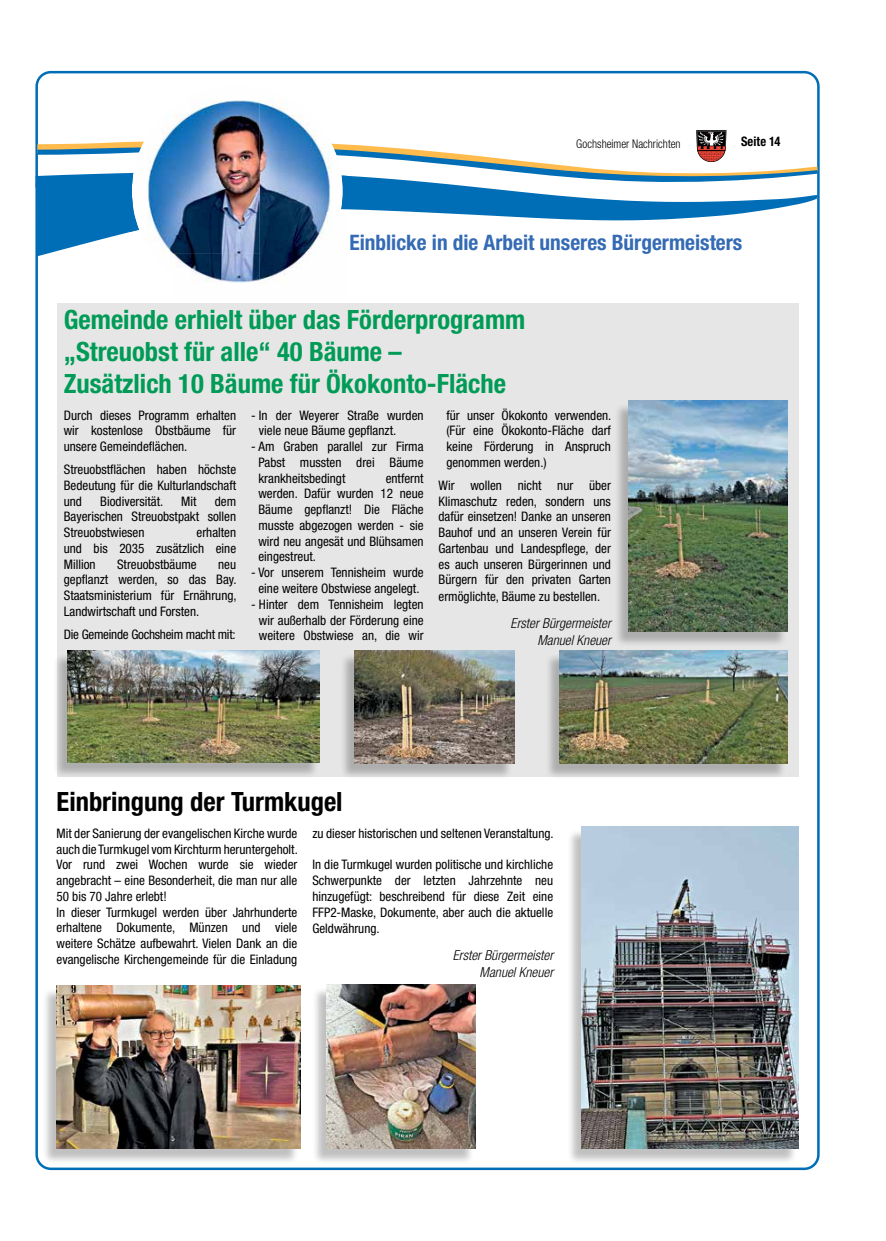
<style>
.page{position:relative;width:886px;height:1241px;background:#fff}
.page>*{position:absolute;margin:0;border:0;box-sizing:border-box;transform-origin:0 0}
.t1{font:700 condensed 26.5px/31.9px "Helvetica Neue LT Std";color:#009b57}
.t2{font:700 condensed 26.5px "Helvetica Neue LT Std";color:#000}
.t3{font:700 condensed 21.38px "Helvetica Neue LT Std";color:#346bb4}
.t4{font:italic 300 condensed 13.75px/16.5px "Helvetica Neue LT Std";color:#000;text-align:right}
.t5{font:condensed 13.12px/15.8px "Helvetica Neue LT Std";color:#000;text-align:justify}
.t6{font:condensed 13.12px "Helvetica Neue LT Std";letter-spacing:-.02em;color:#000}
.t7{font:700 condensed 13.12px "Helvetica Neue LT Std";letter-spacing:.005em;color:#000;scale:.95 1}
.t8{font:300 condensed 12px "Helvetica Neue LT Std";color:#000;scale:.95 1}
</style>
<div class="page">
<svg style="left:35px;top:172px;width:782px;height:84px"></svg>
<img style="left:130px;top:232px;width:23px;height:24px">
<img style="left:340px;top:209px;width:6px;height:47px">
<img style="left:130px;top:182px;width:4px;height:50px">
<img style="left:343px;top:182px;width:3px;height:27px">
<img style="left:134px;top:100px;width:125px;height:154px">
<img style="left:259px;top:100px;width:84px;height:112px">
<img style="left:259px;top:212px;width:81px;height:71px">
<img style="left:153px;top:253px;width:107px;height:30px">
<svg style="left:38px;top:130px;width:779px;height:52px"></svg>
<div style="left:57px;top:303px;width:741px;height:473px;background:#e6e6e6"></div>
<div style="left:52px;top:653px;width:266px;height:125px;background:#000;opacity:.25"></div>
<img style="left:67px;top:650px;width:253px;height:112px">
<div style="left:340px;top:653px;width:173px;height:127px;background:#000;opacity:.25"></div>
<img style="left:355px;top:650px;width:159px;height:113px">
<div style="left:544px;top:653px;width:243px;height:127px;background:#000;opacity:.25"></div>
<img style="left:559px;top:650px;width:229px;height:113px">
<div style="left:614px;top:402px;width:173px;height:245px;background:#000;opacity:.25"></div>
<img style="left:629px;top:400px;width:159px;height:231px">
<div style="left:42px;top:987px;width:257px;height:177px;background:#000;opacity:.25"></div>
<img style="left:57px;top:985px;width:243px;height:163px">
<div style="left:566px;top:828px;width:231px;height:336px;background:#000;opacity:.25"></div>
<img style="left:581px;top:826px;width:217px;height:322px">
<div style="left:311px;top:986px;width:163px;height:178px;background:#000;opacity:.25"></div>
<img style="left:326px;top:984px;width:149px;height:164px">
<p class="t8" style="left:576px;top:136px;width:111px">Gochsheimer Nachrichten</p>
<p class="t7" style="left:741px;top:134px;width:43px">Seite 14</p>
<h2 class="t3" style="left:349px;top:229px;width:394px">Einblicke in die Arbeit unseres Bürgermeisters</h2>
<h1 class="t1" style="left:64px;top:304px;width:463px">Gemeinde erhielt über das Förderprogramm „Streuobst für alle“ 40 Bäume –<br>Zusätzlich 10 Bäume für Ökokonto-Fläche</h1>
<p class="t5" style="left:64px;top:407px;width:174px">Durch dieses Programm erhalten wir kostenlose Obstbäume für unsere Gemeindeflächen.</p>
<p class="t5" style="left:64px;top:461px;width:174px">Streuobstflächen haben höchste Bedeutung für die Kulturlandschaft und</p>
<p class="t5" style="left:446px;top:407px;width:167px">für unser Ökokonto verwenden. (Für eine Ökokonto-Fläche darf keine Förderung in Anspruch genommen werden.)</p>
<p class="t5" style="left:438px;top:477px;width:174px">Wir wollen nicht nur über Klimaschutz reden, sondern uns dafür einsetzen! Danke an unseren Bauhof und an unseren Verein für Gartenbau und Landespflege, der es auch unseren Bürgerinnen und Bürgern für den privaten Garten ermöglichte, Bäume zu bestellen.</p>
<p class="t4" style="left:511px;top:615px;width:102px">Erster Bürgermeister<br>Manuel Kneuer</p>
<p class="t5" style="left:259px;top:407px;width:166px;text-indent:-8px">- In der Weyerer Straße wurden viele neue Bäume gepflanzt.</p>
<p class="t5" style="left:258px;top:438px;width:167px;text-indent:-7px">- Am Graben parallel zur Firma Pabst mussten drei Bäume krankheitsbedingt</p>
<p class="t5" style="left:258px;top:470px;width:167px;text-indent:127px">entfernt werden. Dafür wurden 12 neue Bäume gepflanzt! Die Fläche musste abgezogen werden - sie wird neu angesät und Blühsamen eingestreut.</p>
<p class="t5" style="left:251px;top:564px;width:174px;text-align:center">- Vor unserem Tennisheim wurde eine weitere Obstwiese angelegt.</p>
<p class="t5" style="left:251px;top:596px;width:174px;text-align:center">- Hinter dem Tennisheim legten wir außerhalb der Förderung eine weitere Obstwiese an, die wir</p>
<p class="t5" style="left:100px;top:493px;width:65px">Biodiversität.</p>
<p class="t5" style="left:181px;top:493px;width:17px">Mit</p>
<p class="t5" style="left:64px;top:493px;width:174px;text-indent:151px">dem Bayerischen Streuobstpakt sollen Streuobstwiesen</p>
<p class="t5" style="left:64px;top:524px;width:174px;text-indent:133px">erhalten und bis 2035 zusätzlich eine Million</p>
<p class="t5" style="left:117px;top:556px;width:81px">Streuobstbäume</p>
<p class="t5" style="left:64px;top:556px;width:174px;text-indent:154px">neu gepflanzt werden, so das Bay.<br>Staatsministerium für Ernährung, Landwirtschaft und Forsten.</p>
<p class="t6" style="left:64px;top:626px;width:173px">Die Gemeinde Gochsheim macht mit:</p>
<h1 class="t2" style="left:57px;top:785px;width:288px">Einbringung der Turmkugel</h1>
<p class="t5" style="left:57px;top:825px;width:243px;text-align:left">Mit der Sanierung der evangelischen Kirche wurde auch die Turmkugel vom Kirchturm heruntergeholt.<br>Vor rund zwei Wochen wurde sie wieder angebracht – eine Besonderheit, die man nur alle 50 bis 70 Jahre erlebt!<br>In dieser Turmkugel werden über Jahrhunderte erhaltene Dokumente, Münzen und viele weitere Schätze aufbewahrt. Vielen Dank an die evangelische Kirchengemeinde für die Einladung</p>
<p class="t5" style="left:312px;top:825px;width:243px">zu dieser historischen und seltenen Veranstaltung.</p>
<p class="t5" style="left:312px;top:856px;width:242px">In die Turmkugel wurden politische und kirchliche Schwerpunkte der letzten Jahrzehnte neu hinzugefügt: beschreibend für diese Zeit eine FFP2-Maske, Dokumente, aber auch die aktuelle Geldwährung.</p>
<p class="t4" style="left:453px;top:947px;width:102px">Erster Bürgermeister<br>Manuel Kneuer</p>
</div>
